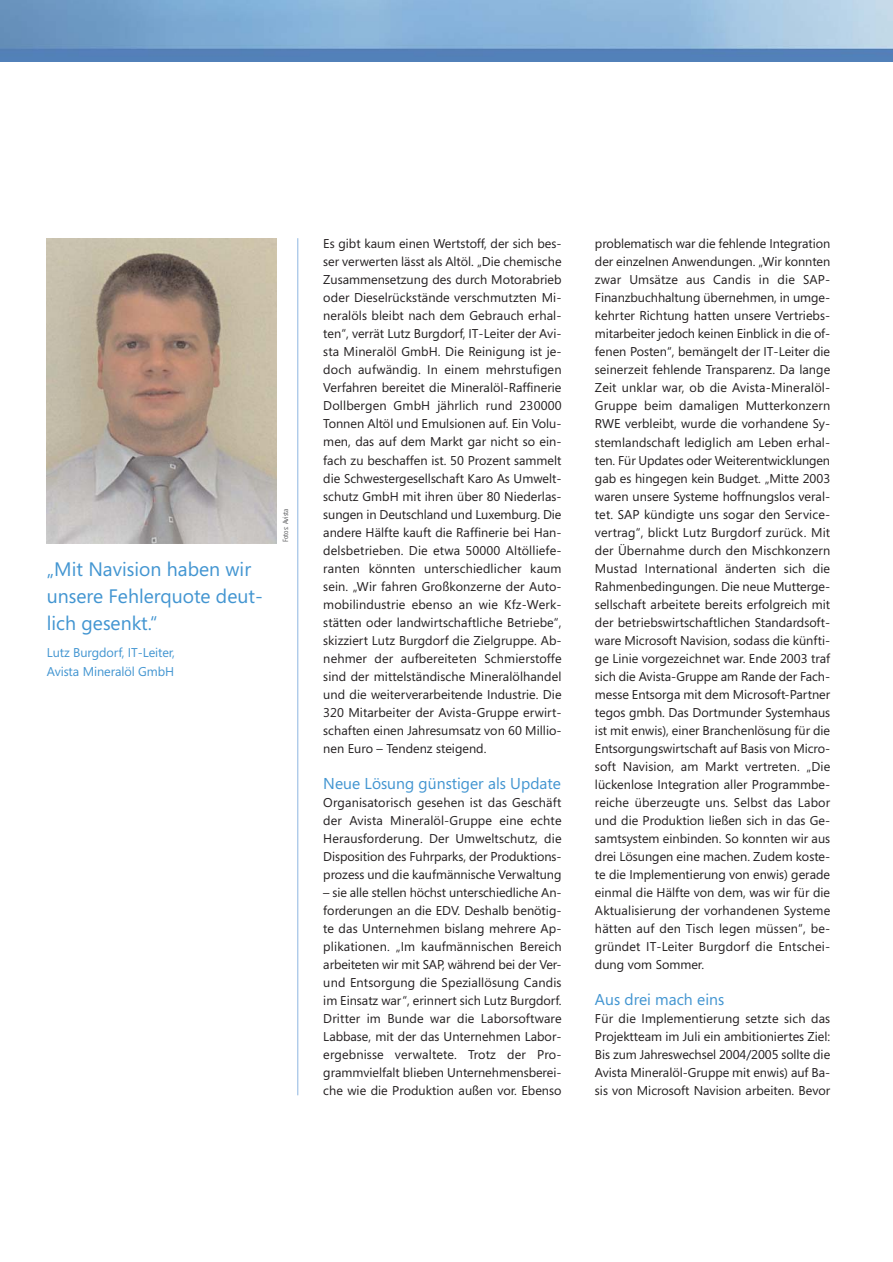
<style>
.page{position:relative;width:893px;height:1262px;background:#fff}
.page>*{position:absolute;margin:0;border:0;box-sizing:border-box;transform-origin:0 0}
.t1{font:19.5px/27px "Segoe";color:#4295d1}
.t2{font:15.75px "Segoe";color:#4295d1}
.t3{font:12.75px/18px "Segoe";color:#231f20;text-align:justify}
.t4{font:12.75px/19.5px "Segoe";letter-spacing:-.005em;color:#4295d1}
.t5{font:7.5px "Segoe Condensed";color:#58595b}
</style>
<div class="page">
<hr style="left:297px;top:238px;width:1px;height:857px;background:#8fb7e1">
<img style="left:0;top:0;width:892px;height:61px">
<img style="left:47px;top:238px;width:229px;height:305px">
<h1 class="t1" style="left:47px;top:558px;width:217px">„Mit Navision haben wir unsere Fehlerquote deut&shy;lich gesenkt.“</h1>
<p class="t4" style="left:47px;top:644px;width:130px">Lutz Burgdorf, IT-Leiter,<br>Avista Mineralöl GmbH</p>
<p class="t5" style="left:283px;top:542px;width:35px;rotate:-90deg">Fotos: Avista</p>
<p class="t3" style="left:323px;top:236px;width:240px">Es gibt kaum einen Wertstoff, der sich bes&shy;ser verwerten lässt als Altöl. „Die chemische Zusammensetzung des durch Motorabrieb oder Dieselrückstände verschmutzten Mi&shy;neralöls bleibt nach dem Gebrauch erhal&shy;ten“, verrät Lutz Burgdorf, IT-Leiter der Avi&shy;sta Mineralöl GmbH. Die Reinigung ist je&shy;doch aufwändig. In einem mehrstufigen Verfahren bereitet die Mineralöl-Raffinerie Dollbergen GmbH jährlich rund 230000<br>Tonnen Altöl und Emulsionen auf. Ein Volu&shy;men, das auf dem Markt gar nicht so ein&shy;fach zu beschaffen ist. 50 Prozent sammelt die Schwestergesellschaft Karo As Umwelt&shy;schutz GmbH mit ihren über 80 Niederlas&shy;sungen in Deutschland und Luxemburg. Die andere Hälfte kauft die Raffinerie bei Han&shy;delsbetrieben. Die etwa 50000 Altölliefe&shy;ranten könnten unterschiedlicher kaum sein. „Wir fahren Großkonzerne der Auto&shy;mobilindustrie ebenso an wie Kfz-Werk&shy;stätten oder landwirtschaftliche Betriebe“, skizziert Lutz Burgdorf die Zielgruppe. Ab&shy;nehmer der aufbereiteten Schmierstoffe sind der mittelständische Mineralölhandel und die weiterverarbeitende Industrie. Die 320 Mitarbeiter der Avista-Gruppe erwirt&shy;schaften einen Jahresumsatz von 60 Millio&shy;nen Euro – Tendenz steigend.</p>
<p class="t2" style="left:323px;top:777px;width:239px">Neue Lösung günstiger als Update</p>
<p class="t3" style="left:323px;top:794px;width:240px">Organisatorisch gesehen ist das Geschäft der Avista Mineralöl-Gruppe eine echte Herausforderung. Der Umweltschutz, die Disposition des Fuhrparks, der Produktions&shy;prozess und die kaufmännische Verwaltung</p>
<p class="t3" style="left:323px;top:884px;width:240px">– sie alle stellen höchst unterschiedliche An&shy;forderungen an die EDV. Deshalb benötig&shy;te das Unternehmen bislang mehrere Ap&shy;plikationen. „Im kaufmännischen Bereich arbeiteten wir mit SAP, während bei der Ver&shy;und Entsorgung die Speziallösung Candis im Einsatz war“, erinnert sich Lutz Burgdorf.<br>Dritter im Bunde war die Laborsoftware Labbase, mit der das Unternehmen Labor&shy;ergebnisse verwaltete. Trotz der Pro&shy;grammvielfalt blieben Unternehmensberei&shy;che wie die Produktion außen vor. Ebenso</p>
<p class="t3" style="left:595px;top:236px;width:237px">problematisch war die fehlende Integration der einzelnen Anwendungen. „Wir konnten zwar Umsätze aus Candis in die SAP-Finanzbuchhaltung übernehmen, in umge&shy;kehrter Richtung hatten unsere Vertriebs&shy;mitarbeiter jedoch keinen Einblick in die of&shy;fenen Posten“, bemängelt der IT-Leiter die seinerzeit fehlende Transparenz. Da lange Zeit unklar war, ob die Avista-Mineralöl-Gruppe beim damaligen Mutterkonzern RWE verbleibt, wurde die vorhandene Sy&shy;stemlandschaft lediglich am Leben erhal&shy;ten. Für Updates oder Weiterentwicklungen gab es hingegen kein Budget. „Mitte 2003 waren unsere Systeme hoffnungslos veral&shy;tet. SAP kündigte uns sogar den Service&shy;vertrag“, blickt Lutz Burgdorf zurück. Mit der Übernahme durch den Mischkonzern Mustad International änderten sich die Rahmenbedingungen. Die neue Mutterge&shy;sellschaft arbeitete bereits erfolgreich mit der betriebswirtschaftlichen Standardsoft&shy;ware Microsoft Navision, sodass die künfti&shy;ge Linie vorgezeichnet war. Ende 2003 traf sich die Avista-Gruppe am Rande der Fach&shy;messe Entsorga mit dem Microsoft-Partner tegos gmbh. Das Dortmunder Systemhaus ist mit enwis), einer Branchenlösung für die Entsorgungswirtschaft auf Basis von Micro&shy;soft Navision, am Markt vertreten. „Die lückenlose Integration aller Programmbe&shy;reiche überzeugte uns. Selbst das Labor und die Produktion ließen sich in das Ge&shy;samtsystem einbinden. So konnten wir aus drei Lösungen eine machen. Zudem koste&shy;te die Implementierung von enwis) gerade einmal die Hälfte von dem, was wir für die Aktualisierung der vorhandenen Systeme hätten auf den Tisch legen müssen“, be&shy;gründet IT-Leiter Burgdorf die Entschei&shy;dung vom Sommer.</p>
<p class="t2" style="left:595px;top:993px;width:131px">Aus drei mach eins</p>
<p class="t3" style="left:595px;top:1010px;width:237px">Für die Implementierung setzte sich das Projektteam im Juli ein ambitioniertes Ziel:<br>Bis zum Jahreswechsel 2004/2005 sollte die Avista Mineralöl-Gruppe mit enwis) auf Ba&shy;sis von Microsoft Navision arbeiten. Bevor</p>
</div>
